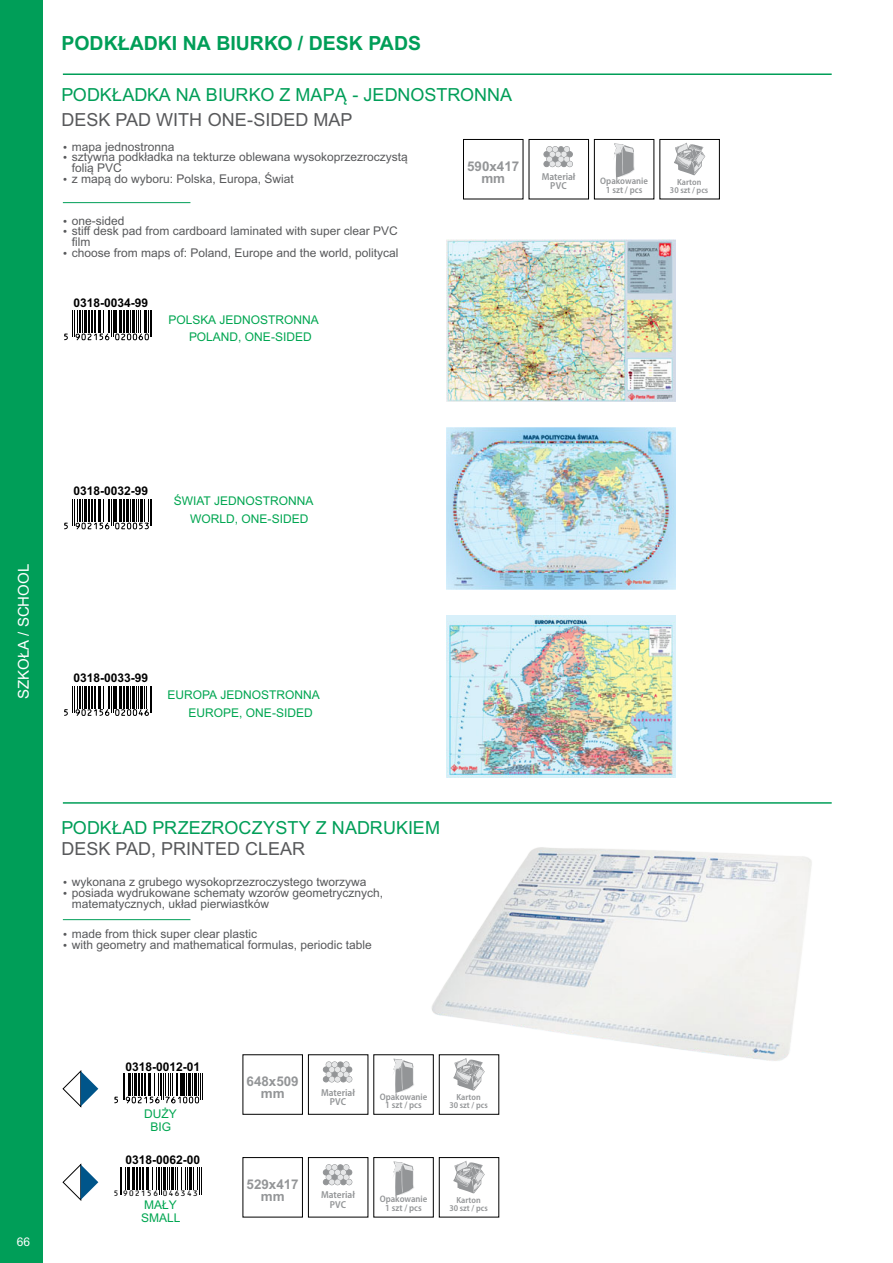
<style>
.page{position:relative;width:893px;height:1263px;background:#fff}
.page>*{position:absolute;margin:0;border:0;box-sizing:border-box;transform-origin:0 0}
.t1{font:700 19.5px "Arial";color:#009e58}
.t2{font:18px/21px "Arial";color:#009e58}
.t3{font:15px "Arial";color:#fff}
.t4{font:700 13.35px/12px "Arial";color:#939597;text-align:center}
.t5{font:12px/10.6px "Arial";color:#58595b}
.t6{font:12px/17.5px "Arial";color:#00a651}
.t7{font:700 12px "Arial";color:#000}
.t8{font:12px "Arial";color:#fff}
.t9{font:600 semi-condensed 10.05px/9.1px "Myriad Pro";color:#939597;text-align:center}
.t10{font:600 semi-condensed 9.45px/8.6px "Myriad Pro";color:#939597;text-align:center}
.t11{font:600 semi-condensed 8.85px/7.9px "Myriad Pro";color:#939597;text-align:center}
.t12{font:8.7px "OCRB10 Pitch BT";letter-spacing:.09em;color:#000}
.s1{color:#58595b}
</style>
<div class="page">
<img style="left:431px;top:724px;width:381px;height:391px">
<div style="left:0;top:0;width:43px;height:1263px;background:#009e58"></div>
<svg style="left:114px;top:1074px;width:89px;height:30px"></svg>
<hr style="left:63px;top:802px;width:769px;height:2px;background:#009e58">
<svg style="left:63px;top:1071px;width:35px;height:36px"></svg>
<hr style="left:63px;top:73px;width:769px;height:2px;background:#009e58">
<svg style="left:64px;top:500px;width:88px;height:30px"></svg>
<svg style="left:64px;top:686px;width:88px;height:30px"></svg>
<svg style="left:64px;top:311px;width:88px;height:30px"></svg>
<hr style="left:63px;top:202px;width:127px;height:1px;background:#009e58">
<img style="left:446px;top:240px;width:229px;height:162px">
<img style="left:446px;top:615px;width:229px;height:162px">
<hr style="left:63px;top:919px;width:127px;height:1px;background:#009e58">
<div style="left:594px;top:139px;width:60px;height:60px;border:1px solid #000"></div>
<svg style="left:614px;top:143px;width:20px;height:35px"></svg>
<div style="left:659px;top:139px;width:61px;height:60px;border:1px solid #000"></div>
<svg style="left:674px;top:143px;width:31px;height:32px"></svg>
<div style="left:529px;top:139px;width:60px;height:60px;border:1px solid #000"></div>
<svg style="left:544px;top:146px;width:29px;height:21px"></svg>
<div style="left:463px;top:139px;width:60px;height:60px;border:1px solid #000"></div>
<div style="left:373px;top:1054px;width:61px;height:61px;border:1px solid #000"></div>
<svg style="left:393px;top:1058px;width:21px;height:35px"></svg>
<div style="left:439px;top:1054px;width:60px;height:61px;border:1px solid #000"></div>
<svg style="left:453px;top:1058px;width:32px;height:33px"></svg>
<div style="left:308px;top:1054px;width:60px;height:61px;border:1px solid #000"></div>
<svg style="left:323px;top:1062px;width:29px;height:20px"></svg>
<div style="left:242px;top:1054px;width:61px;height:61px;border:1px solid #000"></div>
<svg style="left:63px;top:1164px;width:35px;height:37px"></svg>
<div style="left:373px;top:1157px;width:61px;height:60px;border:1px solid #000"></div>
<svg style="left:393px;top:1161px;width:21px;height:35px"></svg>
<div style="left:439px;top:1157px;width:60px;height:60px;border:1px solid #000"></div>
<svg style="left:453px;top:1161px;width:32px;height:32px"></svg>
<div style="left:308px;top:1157px;width:60px;height:60px;border:1px solid #000"></div>
<svg style="left:323px;top:1164px;width:29px;height:21px"></svg>
<div style="left:242px;top:1157px;width:61px;height:60px;border:1px solid #000"></div>
<svg style="left:120px;top:1167px;width:10px;height:28px"></svg>
<hr style="left:132px;top:1167px;width:2px;height:22px;background:#000">
<hr style="left:136px;top:1167px;width:2px;height:22px;background:#000">
<svg style="left:139px;top:1167px;width:1px;height:22px"></svg>
<hr style="left:142px;top:1167px;width:2px;height:22px;background:#000">
<svg style="left:146px;top:1167px;width:56px;height:28px"></svg>
<img style="left:446px;top:428px;width:229px;height:161px">
<p class="t1" style="left:61px;top:36px;width:361px">PODKŁADKI NA BIURKO / DESK PADS</p>
<p class="t2" style="left:61px;top:83px;width:452px;line-height:25.2px">PODKŁADKA NA BIURKO Z MAPĄ - JEDNOSTRONNA<br><span class="s1">DESK PAD WITH ONE-SIDED MAP</span></p>
<p class="t5" style="left:72px;top:142px;width:338px">mapa jednostronna<br>sztywna podkładka na tekturze oblewana wysokoprzezroczystą folią PVC<br>z mapą do wyboru: Polska, Europa, Świat</p>
<p class="t5" style="left:72px;top:216px;width:328px">one-sided<br>stiff desk pad from cardboard laminated with super clear PVC film<br>choose from maps of: Poland, Europe and the world, politycal</p>
<p class="t7" style="left:73px;top:298px;width:76px">0318-0034-99</p>
<p class="t6" style="left:189px;top:312px;width:131px;text-indent:-21px">POLSKA JEDNOSTRONNA<br>POLAND, ONE-SIDED</p>
<p class="t4" style="left:467px;top:161px;width:54px">590x417 mm</p>
<p class="t9" style="left:542px;top:173px;width:35px">Materiał<br>PVC</p>
<p class="t10" style="left:600px;top:178px;width:49px">Opakowanie<br>1 szt / pcs</p>
<p class="t11" style="left:670px;top:179px;width:40px">Karton<br>30 szt / pcs</p>
<p class="t3" style="left:18px;top:699px;width:137px;rotate:-90deg">SZKOŁA / SCHOOL</p>
<p class="t7" style="left:73px;top:487px;width:76px">0318-0032-99</p>
<p class="t6" style="left:190px;top:493px;width:125px;text-indent:-16px">ŚWIAT JEDNOSTRONNA<br>WORLD, ONE-SIDED</p>
<p class="t7" style="left:73px;top:673px;width:76px">0318-0033-99</p>
<p class="t6" style="left:188px;top:687px;width:133px;text-indent:-21px">EUROPA JEDNOSTRONNA<br>EUROPE, ONE-SIDED</p>
<p class="t2" style="left:61px;top:819px;width:380px">PODKŁAD PRZEZROCZYSTY Z NADRUKIEM<br><span class="s1">DESK PAD, PRINTED CLEAR</span></p>
<p class="t5" style="left:72px;top:878px;width:313px">wykonana z grubego wysokoprzezroczystego tworzywa posiada wydrukowane schematy wzorów geometrycznych, matematycznych, układ pierwiastków</p>
<p class="t5" style="left:72px;top:929px;width:302px">made from thick super clear plastic<br>with geometry and mathematical formulas, periodic table</p>
<p class="t8" style="left:17px;top:1237px;width:15px">66</p>
<p class="t7" style="left:126px;top:1063px;width:76px">0318-0012-01</p>
<p class="t6" style="left:144px;top:1109px;width:34px;line-height:12.5px;text-align:center">DUŻY<br>BIG</p>
<p class="t7" style="left:126px;top:1156px;width:76px">0318-0062-00</p>
<p class="t12" style="left:113px;top:1189px;width:86px">5 902156 046343</p>
<p class="t6" style="left:141px;top:1200px;width:41px;line-height:12.5px">MAŁY<br>SMALL</p>
<p class="t4" style="left:247px;top:1076px;width:54px">648x509 mm</p>
<p class="t9" style="left:321px;top:1088px;width:35px">Materiał<br>PVC</p>
<p class="t10" style="left:380px;top:1093px;width:49px">Opakowanie<br>1 szt / pcs</p>
<p class="t11" style="left:449px;top:1094px;width:40px">Karton<br>30 szt / pcs</p>
<p class="t4" style="left:247px;top:1179px;width:54px">529x417 mm</p>
<p class="t9" style="left:321px;top:1191px;width:35px">Materiał<br>PVC</p>
<p class="t10" style="left:380px;top:1196px;width:49px">Opakowanie<br>1 szt / pcs</p>
<p class="t11" style="left:449px;top:1197px;width:40px">Karton<br>30 szt / pcs</p>
</div>
